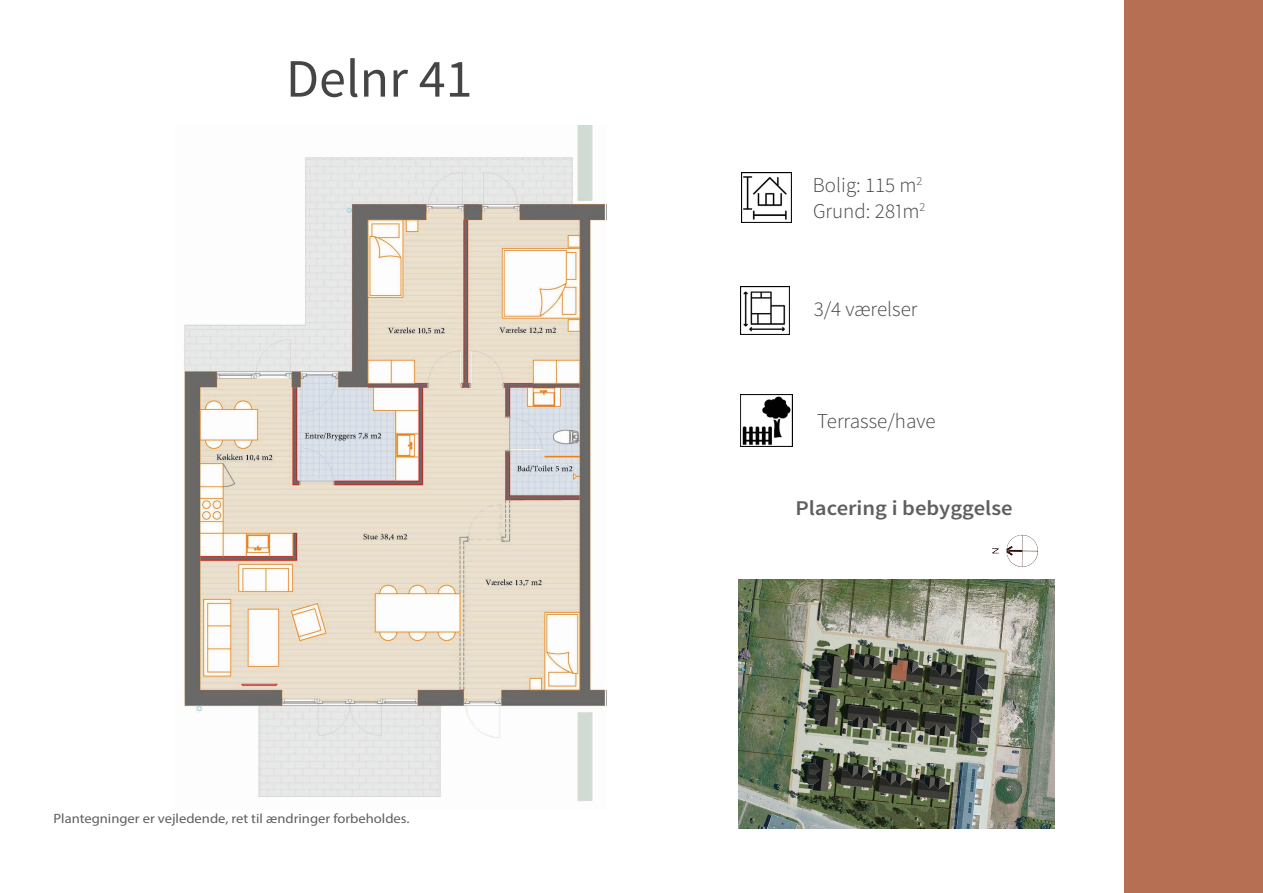
<style>
.page{position:relative;width:1263px;height:893px;background:#fff}
.page>*{position:absolute;margin:0;border:0;box-sizing:border-box;transform-origin:0 0}
.t1{font:54px "Source Sans Pro";color:#464545}
.t2{font:300 21px/25.2px "Source Sans Pro";color:#454545}
.t3{font:600 21px "Source Sans Pro";color:#5f5f5f;scale:1.08 1}
.t4{font:13.5px "Myriad Pro";color:#5f5f5f;scale:1.08 1}
</style>
<div class="page">
<div style="left:1125px;top:0;width:138px;height:893px;background:#b76f53"></div>
<img style="left:741px;top:172px;width:50px;height:50px">
<img style="left:183px;top:126px;width:423px;height:676px">
<img style="left:741px;top:286px;width:48px;height:49px">
<img style="left:741px;top:395px;width:51px;height:51px">
<img style="left:992px;top:534px;width:46px;height:33px">
<img style="left:739px;top:580px;width:316px;height:248px">
<h1 class="t1" style="left:286px;top:45px;width:188px">Delnr 41</h1>
<p class="t4" style="left:54px;top:810px;width:331px">Plantegninger er vejledende, ret til ændringer forbeholdes.</p>
<h2 class="t2" style="left:813px;top:173px;width:114px">Bolig: 115 m<sup>2<br></sup>Grund: 281m<sup>2</sup></h2>
<h2 class="t2" style="left:814px;top:297px;width:105px">3/4 værelser</h2>
<h2 class="t2" style="left:817px;top:408px;width:120px">Terrasse/have</h2>
<h2 class="t3" style="left:795px;top:495px;width:203px">Placering i bebyggelse</h2>
</div>
